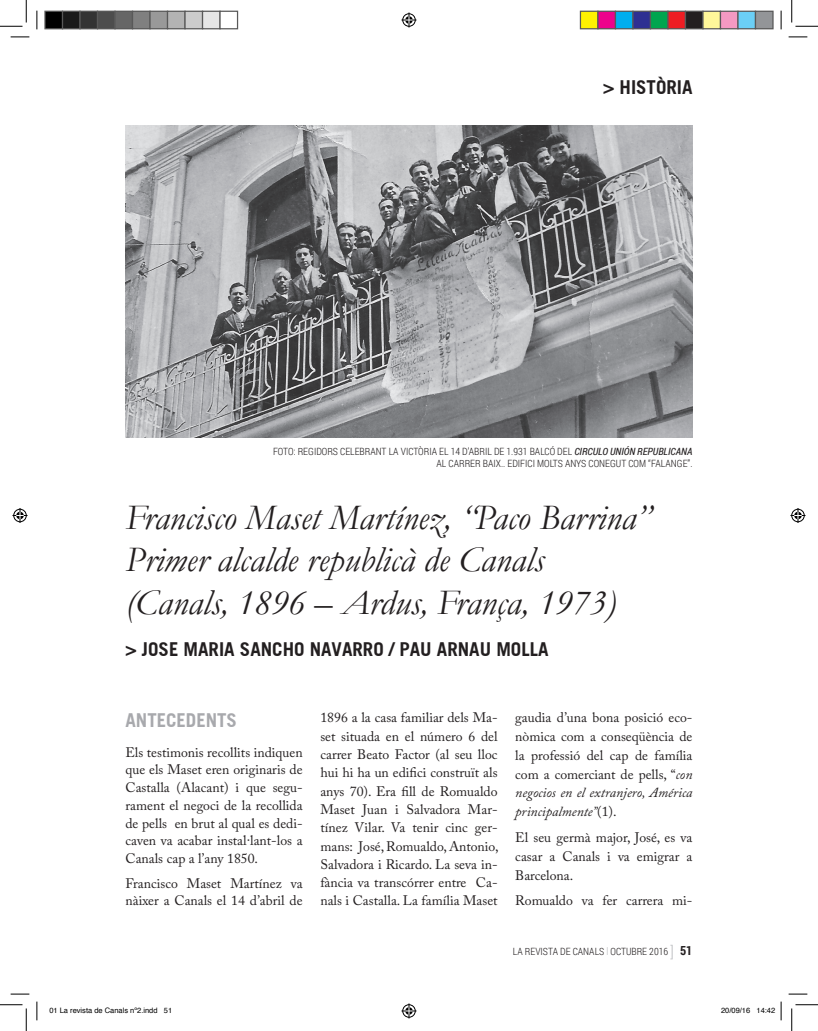
<style>
.page{position:relative;width:818px;height:1031px;background:#fff}
.page>*{position:absolute;margin:0;border:0;box-sizing:border-box;transform-origin:0 0}
.t1{font:italic 36.25px/42.5px "Garamond";color:#231f20}
.t2{font:700 18.75px "Commerce Black S Si";color:#231f20}
.t3{font:700 18.75px "Commerce Black S Si";color:#a8a9ad}
.t4{font:13.75px/18.2px "Adobe Caslon Pro";color:#231f20;text-align:justify}
.t5{font:300 10px/11.5px "Roboto Condensed";color:#231f20;text-align:right}
.t6{font:7.5px "Helvetica";color:#000}
.s1{font-weight:400;font-style:italic}
.s2{font-style:italic}
.s3{font-size:14.75px;color:#bcbdc0}
.s4{font-size:15px;color:#bcbdc0}
.s5{font-weight:700;font-size:12.5px}
</style>
<div class="page">
<img style="left:125px;top:125px;width:567px;height:312px">
<svg style="left:11px;top:36px;width:18px;height:2px"></svg>
<svg style="left:788px;top:36px;width:19px;height:2px"></svg>
<svg style="left:11px;top:993px;width:18px;height:1px"></svg>
<svg style="left:788px;top:993px;width:19px;height:1px"></svg>
<svg style="left:36px;top:11px;width:2px;height:18px"></svg>
<svg style="left:36px;top:1001px;width:2px;height:19px"></svg>
<svg style="left:780px;top:11px;width:2px;height:18px"></svg>
<svg style="left:0;top:0;width:27px;height:27px"></svg>
<svg style="left:0;top:1004px;width:27px;height:26px"></svg>
<svg style="left:791px;top:0;width:27px;height:27px"></svg>
<svg style="left:791px;top:1004px;width:27px;height:26px"></svg>
<svg style="left:401px;top:13px;width:15px;height:15px"></svg>
<svg style="left:401px;top:1003px;width:15px;height:15px"></svg>
<svg style="left:13px;top:508px;width:15px;height:15px"></svg>
<svg style="left:790px;top:508px;width:15px;height:15px"></svg>
<div style="left:45px;top:11px;width:18px;height:18px;background:#000"></div>
<div style="left:44px;top:11px;width:19px;height:18px;border:1px solid #595959"></div>
<div style="left:63px;top:11px;width:17px;height:18px;background:#1a1a1a"></div>
<div style="left:62px;top:11px;width:19px;height:18px;border:1px solid #595959"></div>
<div style="left:80px;top:11px;width:18px;height:18px;background:#333"></div>
<div style="left:79px;top:11px;width:19px;height:18px;border:1px solid #595959"></div>
<div style="left:98px;top:11px;width:17px;height:18px;background:#4d4d4d"></div>
<div style="left:97px;top:11px;width:19px;height:18px;border:1px solid #595959"></div>
<div style="left:115px;top:11px;width:18px;height:18px;background:#666"></div>
<div style="left:114px;top:11px;width:19px;height:18px;border:1px solid #595959"></div>
<div style="left:133px;top:11px;width:17px;height:18px;background:#808080"></div>
<div style="left:132px;top:11px;width:19px;height:18px;border:1px solid #595959"></div>
<div style="left:150px;top:11px;width:18px;height:18px;background:#999"></div>
<div style="left:149px;top:11px;width:19px;height:18px;border:1px solid #595959"></div>
<div style="left:168px;top:11px;width:17px;height:18px;background:#b3b3b3"></div>
<div style="left:167px;top:11px;width:19px;height:18px;border:1px solid #595959"></div>
<div style="left:185px;top:11px;width:18px;height:18px;background:#ccc"></div>
<div style="left:184px;top:11px;width:19px;height:18px;border:1px solid #595959"></div>
<div style="left:203px;top:11px;width:17px;height:18px;background:#e6e6e6"></div>
<div style="left:202px;top:11px;width:19px;height:18px;border:1px solid #595959"></div>
<div style="left:219px;top:11px;width:19px;height:18px;border:1px solid #595959"></div>
<div style="left:580px;top:11px;width:18px;height:18px;background:#fff101"></div>
<div style="left:580px;top:11px;width:18px;height:18px;border:1px solid #595959"></div>
<div style="left:598px;top:11px;width:17px;height:18px;background:#ed028c"></div>
<div style="left:597px;top:11px;width:19px;height:18px;border:1px solid #595959"></div>
<div style="left:615px;top:11px;width:18px;height:18px;background:#00aeef"></div>
<div style="left:615px;top:11px;width:18px;height:18px;border:1px solid #595959"></div>
<div style="left:633px;top:11px;width:17px;height:18px;background:#2e3092"></div>
<div style="left:632px;top:11px;width:19px;height:18px;border:1px solid #595959"></div>
<div style="left:650px;top:11px;width:18px;height:18px;background:#00a54f"></div>
<div style="left:650px;top:11px;width:18px;height:18px;border:1px solid #595959"></div>
<div style="left:668px;top:11px;width:17px;height:18px;background:#ee1d23"></div>
<div style="left:667px;top:11px;width:19px;height:18px;border:1px solid #595959"></div>
<div style="left:685px;top:11px;width:18px;height:18px;background:#231f20"></div>
<div style="left:685px;top:11px;width:18px;height:18px;border:1px solid #595959"></div>
<div style="left:703px;top:11px;width:17px;height:18px;background:#fff79a"></div>
<div style="left:702px;top:11px;width:19px;height:18px;border:1px solid #595959"></div>
<div style="left:720px;top:11px;width:18px;height:18px;background:#f499c2"></div>
<div style="left:720px;top:11px;width:18px;height:18px;border:1px solid #595959"></div>
<div style="left:738px;top:11px;width:17px;height:18px;background:#6bcff6"></div>
<div style="left:737px;top:11px;width:19px;height:18px;border:1px solid #595959"></div>
<div style="left:755px;top:11px;width:18px;height:18px;background:#939598"></div>
<div style="left:755px;top:11px;width:18px;height:18px;border:1px solid #595959"></div>
<svg style="left:780px;top:1001px;width:2px;height:19px"></svg>
<h2 class="t2" style="left:603px;top:75px;width:91px">&gt; HISTÒRIA</h2>
<p class="t5" style="left:273px;top:445px;width:31px">FOTO: REGIDORS</p>
<p class="t5" style="left:340px;top:445px;width:7px">CELEBRANT</p>
<p class="t5" style="left:389px;top:445px;width:18px">LA VICTÒRIA</p>
<p class="t5" style="left:439px;top:445px;width:36px">EL 14 D’ABRIL</p>
<p class="t5" style="left:437px;top:445px;width:257px">DE 1.931 BALCÓ DEL <span class="s1">CIRCULO UNIÓN REPUBLICANA<br></span>AL CARRER BAIX.. EDIFICI MOLTS ANYS CONEGUT COM “FALANGE”.</p>
<h1 class="t1" style="left:125px;top:495px;width:527px">Francisco Maset Martínez, “Paco Barrina”<br>Primer alcalde republicà de Canals (Canals, 1896 – Ardus, França, 1973)</h1>
<h2 class="t2" style="left:125px;top:637px;width:424px">&gt; JOSE MARIA SANCHO NAVARRO / PAU ARNAU MOLLA</h2>
<h2 class="t3" style="left:125px;top:708px;width:113px">ANTECEDENTS</h2>
<p class="t4" style="left:125px;top:743px;width:179px;line-height:17.6px">Els testimonis recollits indiquen que els Maset eren originaris de Castalla (Alacant) i que segu&shy;rament el negoci de la recollida de pells en brut al qual es dedi&shy;caven va acabar instal·lant-los a Canals cap a l’any 1850.</p>
<p class="t4" style="left:125px;top:874px;width:179px;line-height:17.6px">Francisco Maset Martínez va nàixer a Canals el 14 d’abril de</p>
<p class="t4" style="left:320px;top:708px;width:180px">1896 a la casa familiar dels Ma&shy;set situada en el número 6 del carrer Beato Factor (al seu lloc hui hi ha un edifici construït als anys 70). Era fill de Romualdo Maset Juan i Salvadora Mar&shy;tínez Vilar. Va tenir cinc ger&shy;mans: José, Romualdo, Antonio, Salvadora i Ricardo. La seva in&shy;fància va transcórrer entre Ca&shy;nals i Castalla. La família Maset</p>
<p class="t4" style="left:515px;top:708px;width:179px;line-height:18.8px">gaudia d’una bona posició eco&shy;nòmica com a conseqüència de la professió del cap de família com a comerciant de pells, “<span class="s2">con negocios en el extranjero, América principalmente”</span>(1).</p>
<p class="t4" style="left:515px;top:827px;width:179px;line-height:18.8px">El seu germà major, José, es va casar a Canals i va emigrar a Barcelona.</p>
<p class="t4" style="left:515px;top:891px;width:179px">Romualdo va fer carrera mi-</p>
<p class="t5" style="left:513px;top:945px;width:181px">LA REVISTA DE CANALS <span class="s3">I</span> OCTUBRE 2016 <span class="s4">]</span> <span class="s5">51</span></p>
<p class="t6" style="left:49px;top:1004px;width:124px">01 La revista de Canals nº2.indd 51</p>
<p class="t6" style="left:721px;top:1004px;width:56px">20/09/16 14:42</p>
</div>
